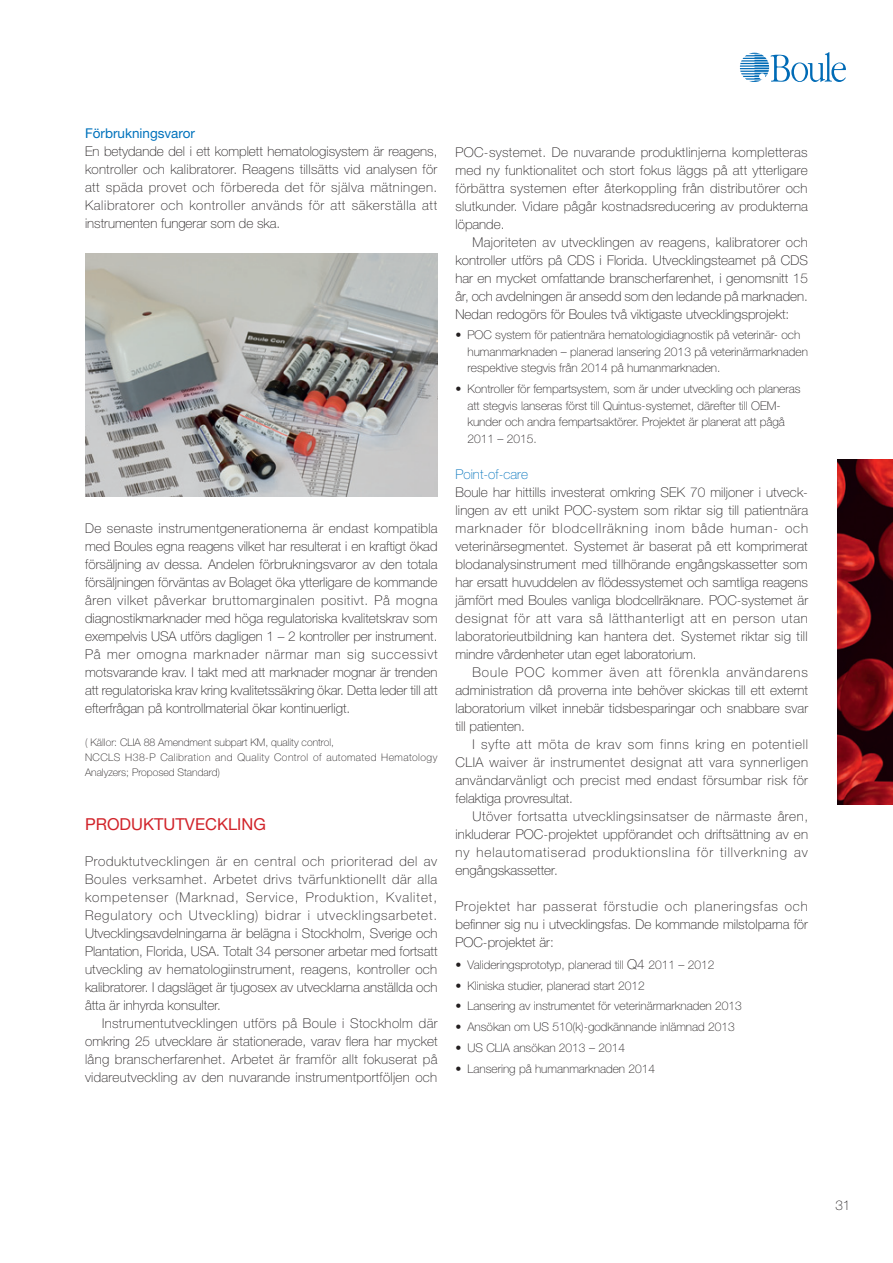
<style>
.page{position:relative;width:893px;height:1263px;background:#fff}
.page>*{position:absolute;margin:0;border:0;box-sizing:border-box;transform-origin:0 0}
.New_Subhead_1{font:16.5px "Helvetica Neue";color:#d1232a}
.body_copy{font:100 13.5px/18px "Helvetica Neue";color:#231f20;text-align:justify}
.New_Subhead_3{font:13.5px "Helvetica Neue";color:#0072bc}
.New_Subhead_4{font:100 13.5px "Helvetica Neue";color:#0072bc}
.Bullet_Points{font:100 12px/16.5px "Helvetica Neue";color:#231f20}
.body_copy-2{font:100 10.5px/15px "Helvetica Neue";letter-spacing:.04em;color:#231f20}
.body_copy-3{font:100 10.5px "Helvetica Neue";color:#231f20}
.s1{font-size:13.5px}
</style>
<div class="page">
<svg style="left:740px;top:52px;width:106px;height:30px"></svg>
<img style="left:838px;top:459px;width:55px;height:345px">
<img style="left:85px;top:254px;width:352px;height:243px">
<p class="New_Subhead_3" style="left:85px;top:125px;width:112px">Förbrukningsvaror</p>
<p class="body_copy" style="left:85px;top:142px;width:354px">En betydande del i ett komplett hematologisystem är reagens, kontroller och kalibratorer. Reagens tillsätts vid analysen för att späda provet och förbereda det för själva mätningen.<br>Kalibratorer och kontroller används för att säkerställa att instrumenten fungerar som de ska.</p>
<p class="body_copy" style="left:85px;top:519px;width:354px">De senaste instrumentgenerationerna är endast kompatibla med Boules egna reagens vilket har resulterat i en kraftigt ökad försäljning av dessa. Andelen förbrukningsvaror av den totala försäljningen förväntas av Bolaget öka ytterligare de kommande åren vilket påverkar bruttomarginalen positivt. På mogna diagnostikmarknader med höga regulatoriska kvalitetskrav som exempelvis USA utförs dagligen 1 – 2 kontroller per instrument.<br>På mer omogna marknader närmar man sig successivt motsvarande krav. I takt med att marknader mognar är trenden att regulatoriska krav kring kvalitetssäkring ökar. Detta leder till att efterfrågan på kontrollmaterial ökar kontinuerligt.</p>
<p class="body_copy-3" style="left:85px;top:736px;width:251px">( Källor: CLIA 88 Amendment subpart KM, quality control,</p>
<p class="body_copy-2" style="left:85px;top:750px;width:354px">NCCLS H38-P Calibration and Quality Control of automated Hematology<br>Analyzers; Proposed Standard)</p>
<p class="New_Subhead_1" style="left:85px;top:814px;width:182px">PRODUKTUTVECKLING</p>
<p class="body_copy" style="left:85px;top:852px;width:354px">Produktutvecklingen är en central och prioriterad del av Boules verksamhet. Arbetet drivs tvärfunktionellt där alla kompetenser (Marknad, Service, Produktion, Kvalitet, Regulatory och Utveckling) bidrar i utvecklingsarbetet.<br>Utvecklingsavdelningarna är belägna i Stockholm, Sverige och Plantation, Florida, USA. Totalt 34 personer arbetar med fortsatt utveckling av hematologiinstrument, reagens, kontroller och kalibratorer. I dagsläget är tjugosex av utvecklarna anställda och åtta är inhyrda konsulter.</p>
<p class="body_copy" style="left:85px;top:1014px;width:354px;text-indent:17px">Instrumentutvecklingen utförs på Boule i Stockholm där omkring 25 utvecklare är stationerade, varav flera har mycket lång branscherfarenhet. Arbetet är framför allt fokuserat på vidareutveckling av den nuvarande instrumentportföljen och</p>
<p class="body_copy" style="left:455px;top:143px;width:354px">POC-systemet. De nuvarande produktlinjerna kompletteras med ny funktionalitet och stort fokus läggs på att ytterligare förbättra systemen efter återkoppling från distributörer och slutkunder. Vidare pågår kostnadsreducering av produkterna löpande.</p>
<p class="body_copy" style="left:455px;top:233px;width:354px;text-indent:17px">Majoriteten av utvecklingen av reagens, kalibratorer och kontroller utförs på CDS i Florida. Utvecklingsteamet på CDS har en mycket omfattande branscherfarenhet, i genomsnitt 15 år, och avdelningen är ansedd som den ledande på marknaden.</p>
<p class="body_copy" style="left:455px;top:305px;width:335px">Nedan redogörs för Boules två viktigaste utvecklingsprojekt:</p>
<p class="Bullet_Points" style="left:467px;top:327px;width:342px;text-indent:-12px">• POC system för patientnära hematologidiagnostik på veterinär- och humanmarknaden – planerad lansering 2013 på veterinärmarknaden respektive stegvis från 2014 på humanmarknaden.</p>
<p class="Bullet_Points" style="left:467px;top:381px;width:335px;text-indent:-12px">• Kontroller för fempartsystem, som är under utveckling och planeras att stegvis lanseras först till Quintus-systemet, därefter till OEM&shy;kunder och andra fempartsaktörer. Projektet är planerat att pågå 2011 – 2015.</p>
<p class="New_Subhead_4" style="left:455px;top:466px;width:74px">Point-of-care</p>
<p class="body_copy" style="left:455px;top:483px;width:354px">Boule har hittills investerat omkring SEK 70 miljoner i utveck&shy;lingen av ett unikt POC-system som riktar sig till patientnära marknader för blodcellräkning inom både human- och veterinärsegmentet. Systemet är baserat på ett komprimerat blodanalysinstrument med tillhörande engångskassetter som har ersatt huvuddelen av flödessystemet och samtliga reagens jämfört med Boules vanliga blodcellräknare. POC-systemet är designat för att vara så lätthanterligt att en person utan laboratorieutbildning kan hantera det. Systemet riktar sig till mindre vårdenheter utan eget laboratorium.</p>
<p class="body_copy" style="left:455px;top:663px;width:354px;text-indent:17px">Boule POC kommer även att förenkla användarens administration då proverna inte behöver skickas till ett externt laboratorium vilket innebär tidsbesparingar och snabbare svar till patienten.</p>
<p class="body_copy" style="left:455px;top:735px;width:354px;text-indent:17px">I syfte att möta de krav som finns kring en potentiell CLIA waiver är instrumentet designat att vara synnerligen användarvänligt och precist med endast försumbar risk för felaktiga provresultat.</p>
<p class="body_copy" style="left:455px;top:807px;width:354px;text-indent:17px">Utöver fortsatta utvecklingsinsatser de närmaste åren, inkluderar POC-projektet uppförandet och driftsättning av en ny helautomatiserad produktionslina för tillverkning av engångskassetter.</p>
<p class="body_copy" style="left:455px;top:897px;width:354px">Projektet har passerat förstudie och planeringsfas och befinner sig nu i utvecklingsfas. De kommande milstolparna för POC-projektet är:</p>
<p class="Bullet_Points" style="left:455px;top:956px;width:261px">• Valideringsprototyp, planerad till <span class="s1">Q4</span> 2011 – 2012</p>
<p class="Bullet_Points" style="left:455px;top:977px;width:191px">• Kliniska studier, planerad start 2012</p>
<p class="Bullet_Points" style="left:455px;top:998px;width:288px">• Lansering av instrumentet för veterinärmarknaden 2013</p>
<p class="Bullet_Points" style="left:455px;top:1019px;width:281px">• Ansökan om US 510(k)-godkännande inlämnad 2013</p>
<p class="Bullet_Points" style="left:455px;top:1039px;width:171px">• US CLIA ansökan 2013 – 2014</p>
<p class="Bullet_Points" style="left:455px;top:1060px;width:201px">• Lansering på humanmarknaden 2014</p>
<p class="body_copy" style="left:835px;top:1196px;width:17px">31</p>
</div>
